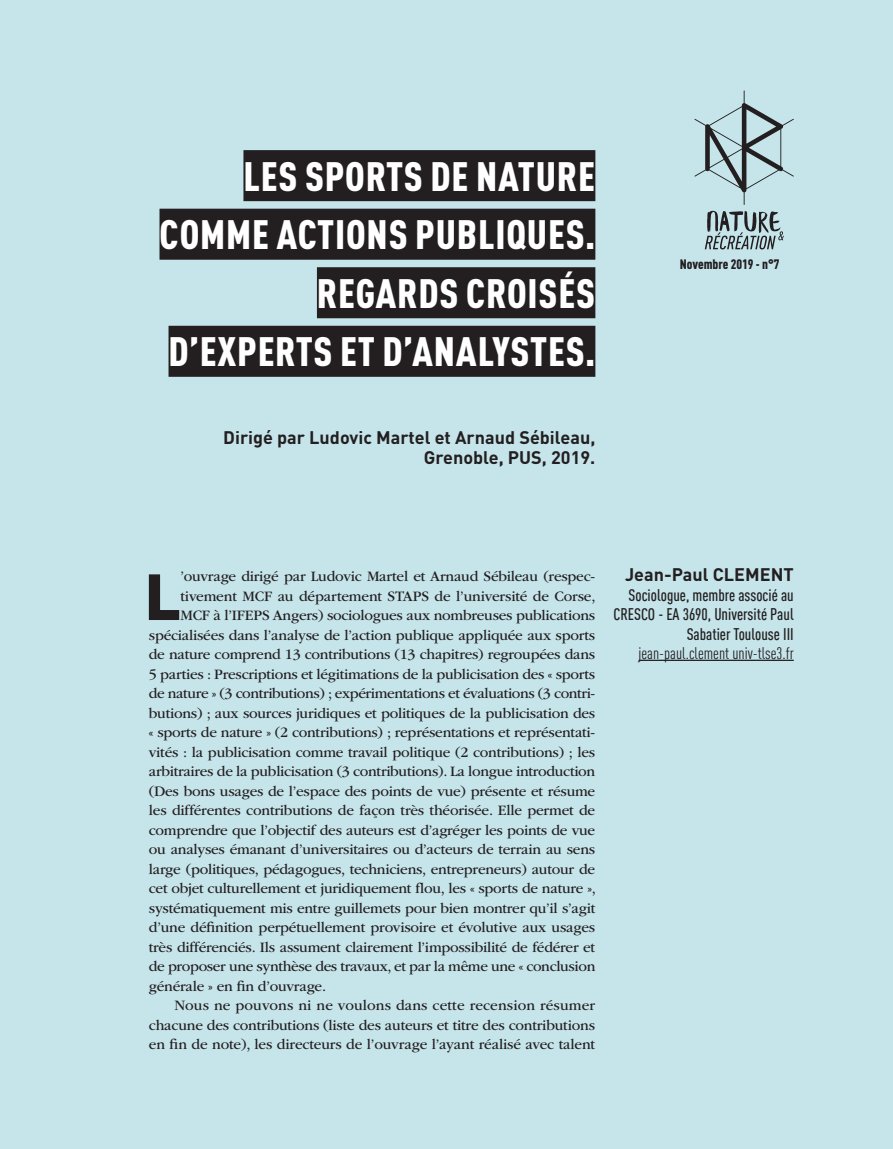
<style>
.page{position:relative;width:893px;height:1149px;background:#fff}
.page>*{position:absolute;margin:0;border:0;box-sizing:border-box;transform-origin:0 0}
.PARA_BOOK_ENTREE{font:900 64.05px "DIN Pro";color:#231f20}
.TITRE{font:900 condensed 40.5px/58.5px "DIN Pro";letter-spacing:.02em;color:#fff;text-align:right}
.AUTEUR{font:700 18px "DIN Pro";color:#231f20}
.Prez_AUTEUR{font:500 16.5px/19.5px "DIN Cond";color:#231f20;text-align:right}
.MAIL{font:16.5px "DIN Cond";color:#231f20}
.PARA_BOOK_ENTREE-2{font:15px "ITC Garamond Std";letter-spacing:-.015em;color:#231f20}
.PARA_BOOK{font:15px/19.5px "ITC Garamond Std";letter-spacing:-.01em;color:#231f20;text-align:justify}
.DAT_NUM{font:900 condensed 13.5px "DIN Pro";color:#231f20}
</style>
<div class="page">
<div style="left:0;top:0;width:893px;height:1148px;background:#c6e5eb"></div>
<hr style="left:638px;top:659px;width:156px;height:1px;background:#231f20">
<div style="left:243px;top:150px;width:352px;height:51px;background:#231f20"></div>
<div style="left:159px;top:208px;width:436px;height:51px;background:#231f20"></div>
<div style="left:317px;top:267px;width:278px;height:51px;background:#231f20"></div>
<div style="left:169px;top:325px;width:426px;height:51px;background:#231f20"></div>
<svg style="left:694px;top:90px;width:100px;height:115px"></svg>
<svg style="left:705px;top:211px;width:79px;height:38px"></svg>
<p class="TITRE" style="left:159px;top:143px;width:437px">LES SPORTS DE NATURE<br>COMME ACTIONS PUBLIQUES.<br>REGARDS CROISÉS<br>D’EXPERTS ET D’ANALYSTES.</p>
<p class="AUTEUR" style="left:223px;top:422px;width:374px">Dirigé par Ludovic Martel et Arnaud Sébileau,</p>
<p class="AUTEUR" style="left:424px;top:442px;width:173px">Grenoble, PUS, 2019.</p>
<p class="DAT_NUM" style="left:680px;top:253px;width:101px">Novembre 2019 - n°7</p>
<p class="PARA_BOOK_ENTREE" style="left:144px;top:541px;width:38px">L</p>
<p class="PARA_BOOK_ENTREE-2" style="left:180px;top:568px;width:416px">’ouvrage dirigé par Ludovic Martel et Arnaud Sébileau (respec-</p>
<p class="PARA_BOOK_ENTREE-2" style="left:180px;top:587px;width:417px">tivement MCF au département STAPS de l’université de Corse,</p>
<p class="PARA_BOOK_ENTREE-2" style="left:180px;top:607px;width:416px">MCF à l’IFEPS Angers) sociologues aux nombreuses publications</p>
<p class="PARA_BOOK_ENTREE-2" style="left:149px;top:626px;width:448px">spécialisées dans l’analyse de l’action publique appliquée aux sports</p>
<p class="PARA_BOOK_ENTREE-2" style="left:149px;top:646px;width:448px">de nature comprend 13 contributions (13 chapitres) regroupées dans</p>
<p class="PARA_BOOK_ENTREE-2" style="left:149px;top:665px;width:448px">5 parties : Prescriptions et légitimations de la publicisation des « sports</p>
<p class="PARA_BOOK_ENTREE-2" style="left:149px;top:685px;width:448px">de nature » (3 contributions) ; expérimentations et évaluations (3 contri-</p>
<p class="PARA_BOOK_ENTREE-2" style="left:149px;top:704px;width:448px">butions) ; aux sources juridiques et politiques de la publicisation des</p>
<p class="PARA_BOOK_ENTREE-2" style="left:149px;top:724px;width:448px">« sports de nature » (2 contributions) ; représentations et représentati-</p>
<p class="PARA_BOOK_ENTREE-2" style="left:149px;top:743px;width:448px">vités : la publicisation comme travail politique (2 contributions) ; les</p>
<p class="PARA_BOOK_ENTREE-2" style="left:149px;top:763px;width:448px">arbitraires de la publicisation (3 contributions). La longue introduction</p>
<p class="PARA_BOOK_ENTREE-2" style="left:149px;top:782px;width:448px">(Des bons usages de l’espace des points de vue) présente et résume</p>
<p class="PARA_BOOK_ENTREE-2" style="left:149px;top:802px;width:448px">les différentes contributions de façon très théorisée. Elle permet de</p>
<p class="PARA_BOOK_ENTREE-2" style="left:149px;top:821px;width:448px">comprendre que l’objectif des auteurs est d’agréger les points de vue</p>
<p class="PARA_BOOK_ENTREE-2" style="left:149px;top:841px;width:448px">ou analyses émanant d’universitaires ou d’acteurs de terrain au sens</p>
<p class="PARA_BOOK_ENTREE-2" style="left:149px;top:860px;width:448px">large (politiques, pédagogues, techniciens, entrepreneurs) autour de</p>
<p class="PARA_BOOK_ENTREE-2" style="left:149px;top:880px;width:448px">cet objet culturellement et juridiquement flou, les « sports de nature »,</p>
<p class="PARA_BOOK_ENTREE-2" style="left:149px;top:899px;width:448px">systématiquement mis entre guillemets pour bien montrer qu’il s’agit</p>
<p class="PARA_BOOK_ENTREE-2" style="left:149px;top:919px;width:448px">d’une définition perpétuellement provisoire et évolutive aux usages</p>
<p class="PARA_BOOK_ENTREE-2" style="left:149px;top:938px;width:448px">très différenciés. Ils assument clairement l’impossibilité de fédérer et</p>
<p class="PARA_BOOK_ENTREE-2" style="left:149px;top:958px;width:448px">de proposer une synthèse des travaux, et par la même une « conclusion</p>
<p class="PARA_BOOK_ENTREE-2" style="left:149px;top:977px;width:179px">générale » en fin d’ouvrage.</p>
<p class="PARA_BOOK" style="left:149px;top:995px;width:448px;text-indent:26px">Nous ne pouvons ni ne voulons dans cette recension résumer chacune des contributions (liste des auteurs et titre des contributions en fin de note), les directeurs de l’ouvrage l’ayant réalisé avec talent</p>
<p class="AUTEUR" style="left:625px;top:559px;width:170px">Jean-Paul CLEMENT</p>
<p class="Prez_AUTEUR" style="left:613px;top:584px;width:182px">Sociologue, membre associé au<br>CRESCO - EA 3690, Université Paul<br>Sabatier Toulouse III</p>
<p class="MAIL" style="left:638px;top:643px;width:157px">jean-paul.clement univ-tlse3.fr</p>
</div>
